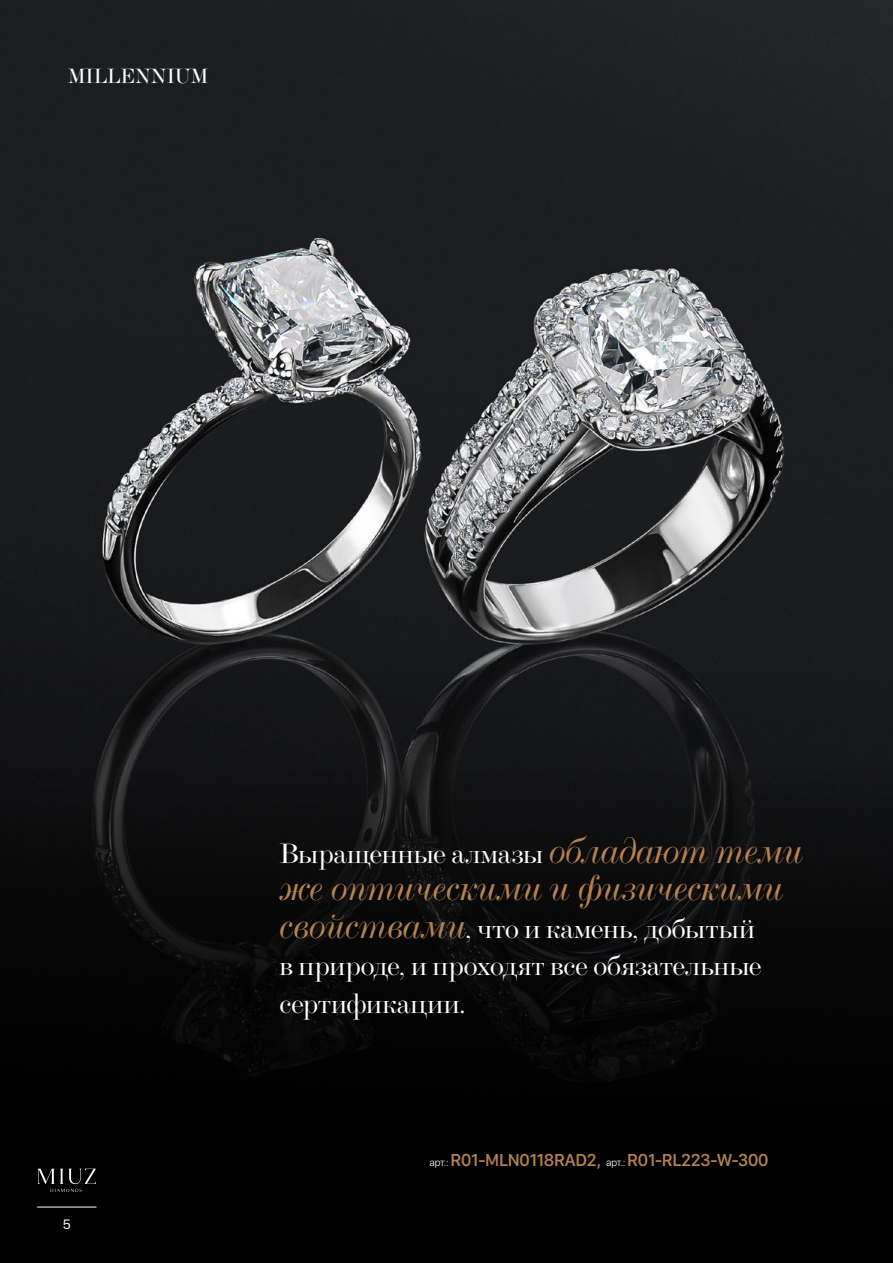
<style>
.page{position:relative;width:893px;height:1263px;background:#fff}
.page>*{position:absolute;margin:0;border:0;box-sizing:border-box;transform-origin:0 0}
.t1{font:italic 37.5px "Baron MT Modern Cyr";letter-spacing:.005em;color:#b68250}
.t2{font:28.5px/37.5px "Baron MT Modern Cyr";color:#fff}
.Paragraph_Style_1{font:21px "Baron MT Modern Cyr";color:#fff}
.t3{font:500 18px "SF Compact Display";letter-spacing:-.01em;color:#b68250}
.t4{font:13.5px "SF Pro Display";color:#fff}
.s1{font-style:italic;font-size:37.5px;color:#b68250}
.s2{font-family:"SF Pro Display";font-weight:300;font-size:10.5px;color:#fff}
</style>
<div class="page">
<img style="left:0;top:0;width:893px;height:672px">
<svg style="left:0;top:672px;width:893px;height:591px;fill:#070708"></svg>
<hr style="left:37px;top:1207px;width:60px;height:1px;background:#fff">
<svg style="left:38px;top:1169px;width:58px;height:23px"></svg>
<p class="Paragraph_Style_1" style="left:68px;top:65px;width:142px">MILLENNIUM</p>
<p class="t4" style="left:63px;top:1216px;width:9px">5</p>
<p class="t2" style="left:279px;top:835px;width:525px">Выращенные алмазы <span class="s1">обладают теми</span></p>
<p class="t1" style="left:279px;top:867px;width:505px">же оптическими и физическими</p>
<p class="t2" style="left:279px;top:910px;width:483px"><span class="s1">свойствами</span>, что и камень, добытый в природе, и проходят все обязательные сертификации.</p>
<p class="t3" style="left:429px;top:1149px;width:341px"><span class="s2">арт.:</span> R01-MLN0118RAD2, <span class="s2">арт.:</span> R01-RL223-W-300</p>
</div>
